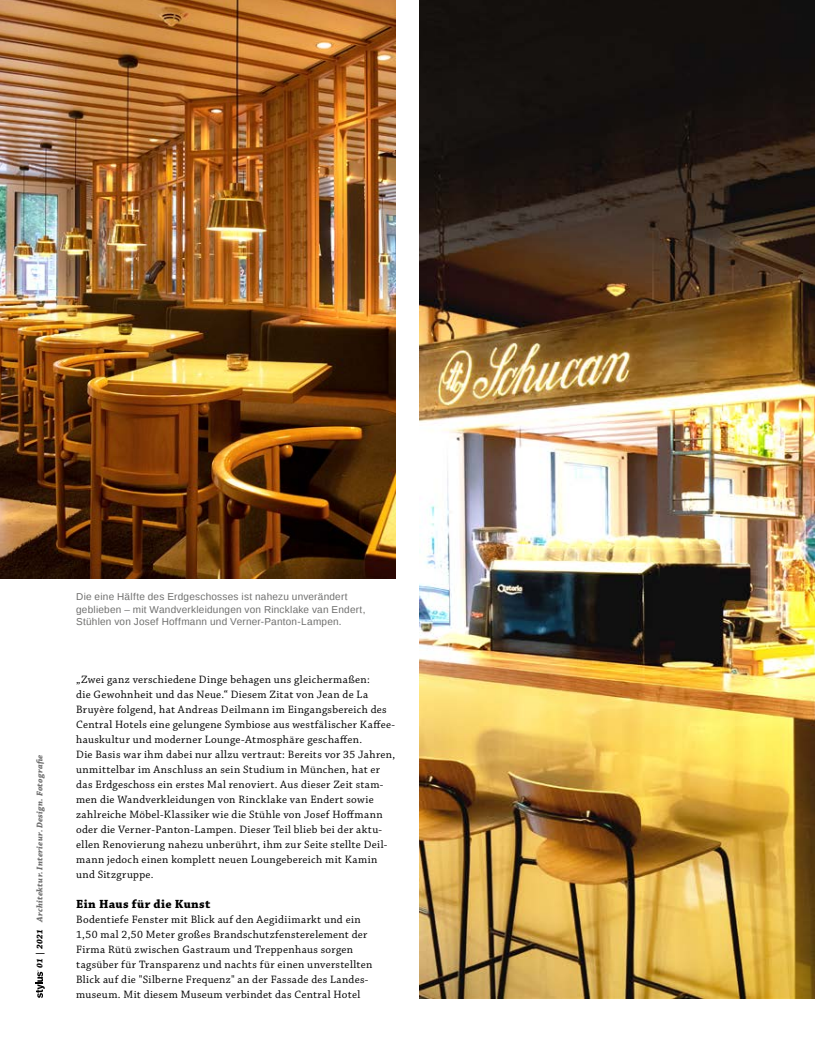
<style>
.page{position:relative;width:815px;height:1063px;background:#fff}
.page>*{position:absolute;margin:0;border:0;box-sizing:border-box;transform-origin:0 0}
.t1{font:700 12.5px "Chaparral Pro";letter-spacing:.03em;color:#000}
.t2{font:11.25px/15px "Chaparral Pro";letter-spacing:.03em;color:#000}
.t3{font:10px/12.5px "Liberation Sans";letter-spacing:.025em;color:#6f6f6e}
.t4{font:italic 700 8.75px "Chaparral Pro";letter-spacing:.025em;color:#6e6e6e}
.s1{color:#000}
</style>
<div class="page">
<svg style="left:36px;top:970px;width:9px;height:28px"></svg>
<img style="left:0;top:0;width:395px;height:578px">
<img style="left:420px;top:0;width:395px;height:998px">
<p class="t4" style="left:35px;top:968px;width:214px;rotate:-90deg"><span class="s1">01 | 2021</span> Architektur. Interieur. Design. Fotografie</p>
<p class="t3" style="left:76px;top:591px;width:291px">Die eine Hälfte des Erdgeschosses ist nahezu unverändert geblieben – mit Wandverkleidungen von Rincklake van Endert,<br>Stühlen von Josef Hoffmann und Verner-Panton-Lampen.</p>
<p class="t2" style="left:76px;top:673px;width:320px">„Zwei ganz verschiedene Dinge behagen uns gleichermaßen:<br>die Gewohnheit und das Neue.“ Diesem Zitat von Jean de La Bruyère folgend, hat Andreas Deilmann im Eingangsbereich des Central Hotels eine gelungene Symbiose aus westfälischer Kaffee&shy;hauskultur und moderner Lounge-Atmosphäre geschaffen.<br>Die Basis war ihm dabei nur allzu vertraut: Bereits vor 35 Jahren, unmittelbar im Anschluss an sein Studium in München, hat er das Erdgeschoss ein erstes Mal renoviert. Aus dieser Zeit stam&shy;men die Wandverkleidungen von Rincklake van Endert sowie zahlreiche Möbel-Klassiker wie die Stühle von Josef Hoffmann oder die Verner-Panton-Lampen. Dieser Teil blieb bei der aktu&shy;ellen Renovierung nahezu unberührt, ihm zur Seite stellte Deil&shy;mann jedoch einen komplett neuen Loungebereich mit Kamin und Sitzgruppe.</p>
<p class="t1" style="left:76px;top:897px;width:136px">Ein Haus für die Kunst</p>
<p class="t2" style="left:76px;top:913px;width:298px">Bodentiefe Fenster mit Blick auf den Aegidiimarkt und ein 1,50 mal 2,50 Meter großes Brandschutzfensterelement der Firma Rütü zwischen Gastraum und Treppenhaus sorgen tagsüber für Transparenz und nachts für einen unverstellten Blick auf die "Silberne Frequenz" an der Fassade des Landes&shy;museum. Mit diesem Museum verbindet das Central Hotel</p>
</div>
